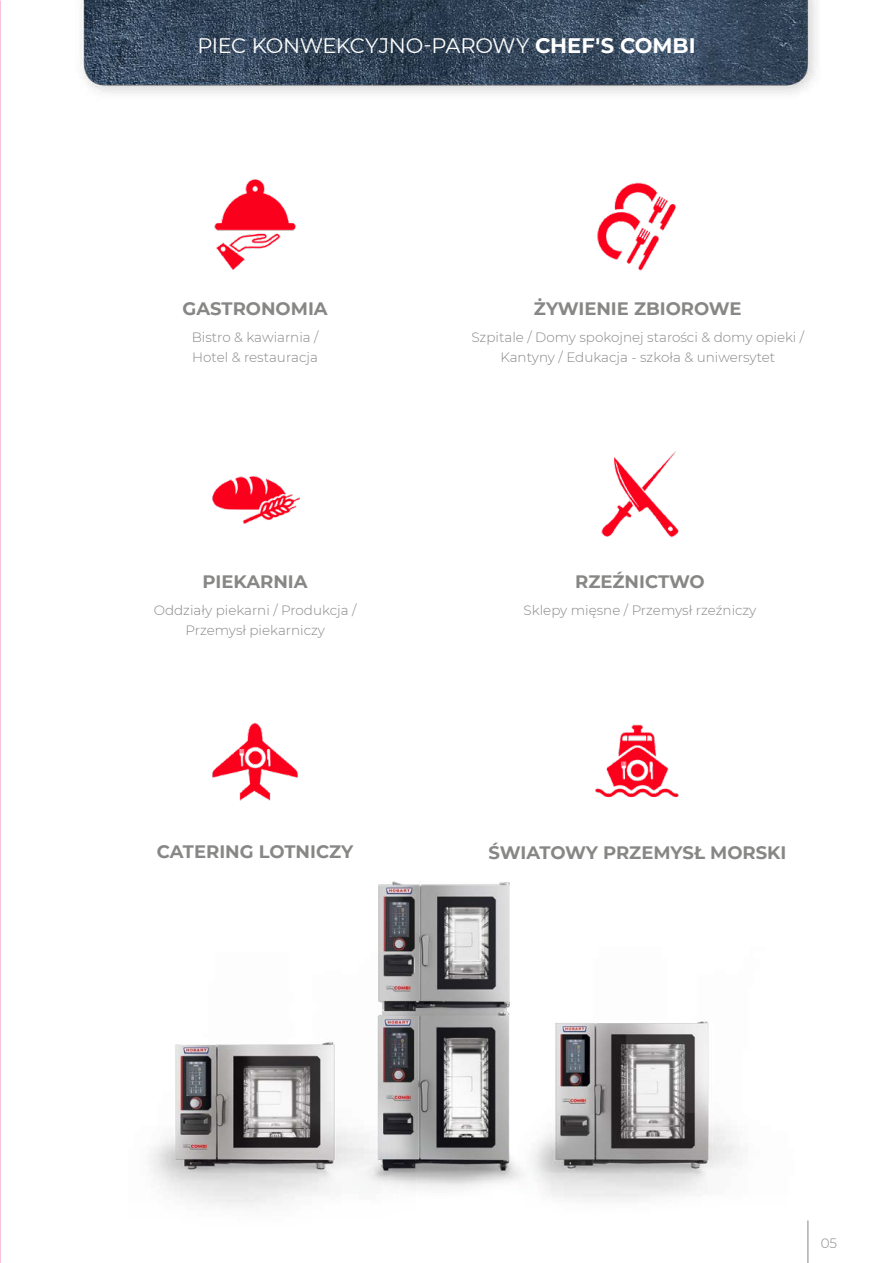
<style>
.page{position:relative;width:893px;height:1263px;background:#fff}
.page>*{position:absolute;margin:0;border:0;box-sizing:border-box;transform-origin:0 0}
.t1{font:21px "Montserrat";letter-spacing:-.025em;color:#fff}
.t2{font:700 18px "Montserrat";color:#878786}
.t3{font:300 13.5px/20.2px "Montserrat";color:#878786;text-align:center}
.s1{font-weight:700}
</style>
<div class="page">
<img style="left:214px;top:179px;width:82px;height:91px">
<img style="left:597px;top:182px;width:79px;height:89px">
<img style="left:595px;top:724px;width:84px;height:74px">
<img style="left:212px;top:722px;width:86px;height:79px">
<img style="left:0;top:0;width:1px;height:1263px">
<img style="left:378px;top:881px;width:132px;height:65px">
<img style="left:150px;top:946px;width:282px;height:260px">
<img style="left:432px;top:946px;width:377px;height:278px">
<img style="left:81px;top:0;width:736px;height:93px">
<hr style="left:807px;top:1220px;width:1px;height:43px;background:#878786">
<img style="left:601px;top:451px;width:78px;height:87px">
<img style="left:212px;top:476px;width:88px;height:48px">
<h1 class="t1" style="left:197px;top:31px;width:500px">PIEC KONWEKCYJNO-PAROWY <span class="s1">CHEF'S COMBI</span></h1>
<h2 class="t2" style="left:183px;top:296px;width:147px">GASTRONOMIA</h2>
<p class="t3" style="left:192px;top:326px;width:128px;text-align:left">Bistro &amp; kawiarnia /<br>Hotel &amp; restauracja</p>
<h2 class="t2" style="left:203px;top:569px;width:106px">PIEKARNIA</h2>
<p class="t3" style="left:154px;top:600px;width:204px">Oddziały piekarni / Produkcja /<br>Przemysł piekarniczy</p>
<h2 class="t2" style="left:534px;top:296px;width:209px">ŻYWIENIE ZBIOROWE</h2>
<p class="t3" style="left:471px;top:326px;width:334px">Szpitale / Domy spokojnej starości &amp; domy opieki /<br>Kantyny / Edukacja - szkoła &amp; uniwersytet</p>
<h2 class="t2" style="left:575px;top:569px;width:131px">RZEŹNICTWO</h2>
<p class="t3" style="left:524px;top:600px;width:234px">Sklepy mięsne / Przemysł rzeźniczy</p>
<h2 class="t2" style="left:157px;top:839px;width:198px">CATERING LOTNICZY</h2>
<h2 class="t2" style="left:488px;top:840px;width:300px">ŚWIATOWY PRZEMYSŁ MORSKI</h2>
<p class="t3" style="left:821px;top:1233px;width:18px">05</p>
</div>
